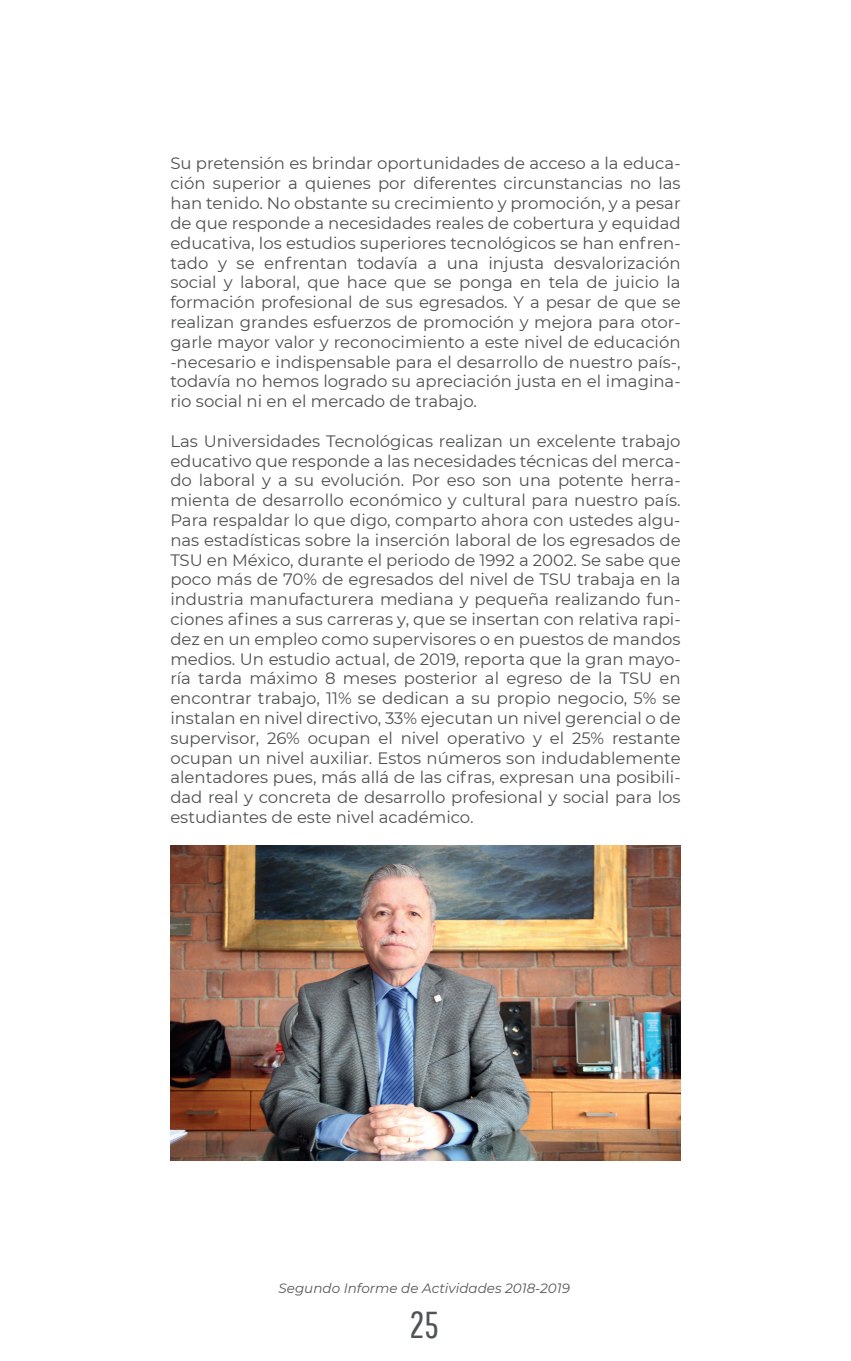
<style>
.page{position:relative;width:851px;height:1361px;background:#fff}
.page>*{position:absolute;margin:0;border:0;box-sizing:border-box;transform-origin:0 0}
.t1{font:37.5px "Pathway Gothic One";color:#4f5353}
.t2{font:16.5px/19.8px "Montserrat";color:#4f5252;text-align:justify}
.t3{font:italic 13.5px "Montserrat";color:#57585a}
</style>
<div class="page">
<img style="left:170px;top:846px;width:510px;height:314px">
<p class="t2" style="left:170px;top:153px;width:511px">Su pretensión es brindar oportunidades de acceso a la educa&shy;ción superior a quienes por diferentes circunstancias no las han tenido. No obstante su crecimiento y promoción, y a pesar de que responde a necesidades reales de cobertura y equidad educativa, los estudios superiores tecnológicos se han enfren&shy;tado y se enfrentan todavía a una injusta desvalorización social y laboral, que hace que se ponga en tela de juicio la formación profesional de sus egresados. Y a pesar de que se realizan grandes esfuerzos de promoción y mejora para otor&shy;garle mayor valor y reconocimiento a este nivel de educación -necesario e indispensable para el desarrollo de nuestro país-, todavía no hemos logrado su apreciación justa en el imagina&shy;rio social ni en el mercado de trabajo.</p>
<p class="t2" style="left:170px;top:430px;width:512px">Las Universidades Tecnológicas realizan un excelente trabajo educativo que responde a las necesidades técnicas del merca&shy;do laboral y a su evolución. Por eso son una potente herra&shy;mienta de desarrollo económico y cultural para nuestro país.<br>Para respaldar lo que digo, comparto ahora con ustedes algu&shy;nas estadísticas sobre la inserción laboral de los egresados de TSU en México, durante el periodo de 1992 a 2002. Se sabe que poco más de 70% de egresados del nivel de TSU trabaja en la industria manufacturera mediana y pequeña realizando fun&shy;ciones afines a sus carreras y, que se insertan con relativa rapi&shy;dez en un empleo como supervisores o en puestos de mandos medios. Un estudio actual, de 2019, reporta que la gran mayo&shy;ría tarda máximo 8 meses posterior al egreso de la TSU en encontrar trabajo, 11% se dedican a su propio negocio, 5% se instalan en nivel directivo, 33% ejecutan un nivel gerencial o de supervisor, 26% ocupan el nivel operativo y el 25% restante ocupan un nivel auxiliar. Estos números son indudablemente alentadores pues, más allá de las cifras, expresan una posibili&shy;dad real y concreta de desarrollo profesional y social para los estudiantes de este nivel académico.</p>
<p class="t3" style="left:278px;top:1279px;width:293px">Segundo Informe de Actividades 2018-2019</p>
<h1 class="t1" style="left:409px;top:1301px;width:31px">25</h1>
</div>
